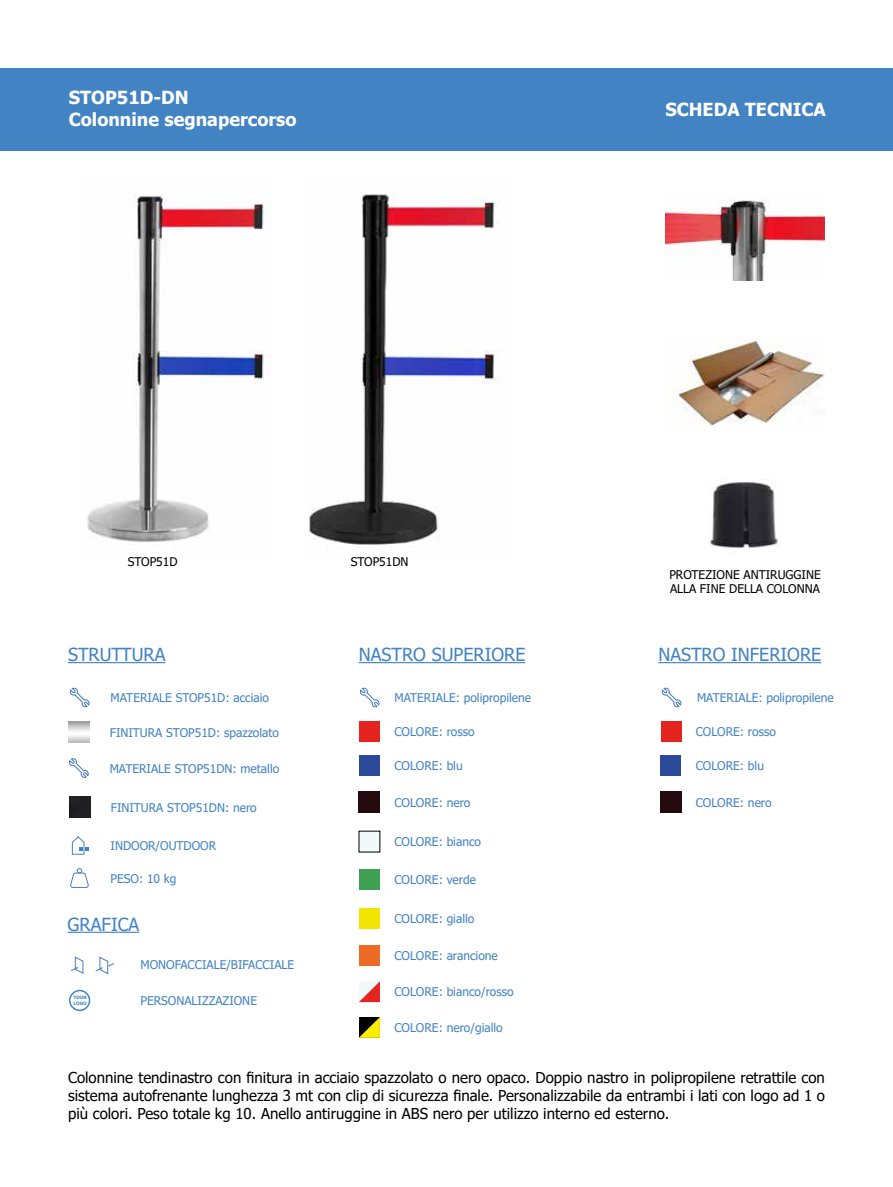
<style>
.page{position:relative;width:893px;height:1187px;background:#fff}
.page>*{position:absolute;margin:0;border:0;box-sizing:border-box;transform-origin:0 0}
.t1{font:700 18px/21.6px "Tahoma";color:#fff}
.t2{font:18px "Tahoma";color:#4283c4}
.t3{font:18px "Tahoma";color:#fff}
.t4{font:15px/18px "Tahoma";color:#000;text-align:justify}
.t5{font:12px "Tahoma";color:#4283c4}
.t6{font:12px/14.4px "Tahoma";color:#000}
.t7{font:700 4.5px/5.4px "Tahoma";color:#4283c4}
</style>
<div class="page">
<img style="left:87px;top:194px;width:183px;height:351px">
<img style="left:309px;top:194px;width:191px;height:354px">
<img style="left:673px;top:338px;width:152px;height:89px">
<img style="left:665px;top:199px;width:160px;height:81px">
<img style="left:710px;top:479px;width:68px;height:70px">
<div style="left:69px;top:989px;width:21px;height:21px;border:2px solid #4283c4;border-radius:50%"></div>
<hr style="left:359px;top:662px;width:166px;height:1px;background:#4283c4">
<hr style="left:68px;top:931px;width:71px;height:1px;background:#4283c4">
<svg style="left:72px;top:836px;width:17px;height:18px"></svg>
<svg style="left:70px;top:868px;width:19px;height:19px"></svg>
<hr style="left:68px;top:662px;width:97px;height:1px;background:#4283c4">
<svg style="left:70px;top:687px;width:20px;height:21px"></svg>
<svg style="left:360px;top:687px;width:20px;height:21px"></svg>
<svg style="left:661px;top:687px;width:20px;height:21px"></svg>
<img style="left:69px;top:796px;width:21px;height:21px">
<svg style="left:71px;top:956px;width:13px;height:18px"></svg>
<svg style="left:95px;top:956px;width:20px;height:18px"></svg>
<div style="left:359px;top:721px;width:21px;height:21px;background:#e5231f"></div>
<div style="left:359px;top:791px;width:21px;height:21px;background:#250b0d"></div>
<div style="left:359px;top:831px;width:21px;height:21px;background:#f1f9fb"></div>
<div style="left:359px;top:869px;width:21px;height:20px;background:#3fa151"></div>
<div style="left:359px;top:907px;width:21px;height:21px;background:#f2e600"></div>
<div style="left:359px;top:944px;width:21px;height:21px;background:#ed6c25"></div>
<svg style="left:359px;top:981px;width:21px;height:21px"></svg>
<svg style="left:359px;top:1017px;width:21px;height:20px"></svg>
<div style="left:359px;top:755px;width:21px;height:21px;background:#2c4a9a"></div>
<hr style="left:658px;top:662px;width:163px;height:1px;background:#4283c4">
<div style="left:661px;top:721px;width:20px;height:21px;background:#e5231f"></div>
<div style="left:661px;top:791px;width:21px;height:21px;background:#250b0d"></div>
<div style="left:660px;top:755px;width:21px;height:21px;background:#2c4a9a"></div>
<svg style="left:69px;top:758px;width:20px;height:20px"></svg>
<div style="left:0;top:68px;width:893px;height:82px;background:#4283c4"></div>
<h1 class="t1" style="left:65px;top:87px;width:78px">WHL800</h1>
<h1 class="t1" style="left:678px;top:91px;width:162px">SCHEDA TECNICA</h1>
<h1 class="t3" style="left:65px;top:107px;width:179px">Pannelli divisori singoli</h1>
<h1 class="t1" style="left:69px;top:88px;width:229px">STOP51D-DN<br>Colonnine segnapercorso</h1>
<h1 class="t1" style="left:665px;top:99px;width:162px">SCHEDA TECNICA</h1>
<p class="t6" style="left:128px;top:555px;width:51px">STOP51D</p>
<p class="t6" style="left:351px;top:555px;width:59px">STOP51DN</p>
<h1 class="t2" style="left:68px;top:642px;width:99px">STRUTTURA</h1>
<h1 class="t2" style="left:359px;top:642px;width:168px">NASTRO SUPERIORE</h1>
<p class="t6" style="left:669px;top:568px;width:153px">PROTEZIONE ANTIRUGGINE<br>ALLA FINE DELLA COLONNA</p>
<h1 class="t2" style="left:658px;top:642px;width:164px">NASTRO INFERIORE</h1>
<p class="t5" style="left:111px;top:689px;width:160px">MATERIALE STOP51D: acciaio</p>
<p class="t5" style="left:394px;top:689px;width:138px">MATERIALE: polipropilene</p>
<p class="t5" style="left:697px;top:689px;width:138px">MATERIALE: polipropilene</p>
<p class="t5" style="left:110px;top:724px;width:171px">FINITURA STOP51D: spazzolato</p>
<p class="t5" style="left:110px;top:760px;width:171px">MATERIALE STOP51DN: metallo</p>
<p class="t5" style="left:111px;top:799px;width:148px">FINITURA STOP51DN: nero</p>
<p class="t5" style="left:111px;top:837px;width:107px">INDOOR/OUTDOOR</p>
<p class="t5" style="left:111px;top:870px;width:67px">PESO: 10 kg</p>
<h1 class="t2" style="left:68px;top:912px;width:73px">GRAFICA</h1>
<p class="t7" style="left:74px;top:995px;width:15px">YOUR<br>LOGO</p>
<p class="t5" style="left:140px;top:956px;width:155px">MONOFACCIALE/BIFACCIALE</p>
<p class="t5" style="left:140px;top:992px;width:118px">PERSONALIZZAZIONE</p>
<p class="t5" style="left:394px;top:724px;width:82px">COLORE: rosso</p>
<p class="t5" style="left:394px;top:758px;width:70px">COLORE: blu</p>
<p class="t5" style="left:394px;top:794px;width:78px">COLORE: nero</p>
<p class="t5" style="left:394px;top:833px;width:88px">COLORE: bianco</p>
<p class="t5" style="left:394px;top:871px;width:83px">COLORE: verde</p>
<p class="t5" style="left:394px;top:910px;width:81px">COLORE: giallo</p>
<p class="t5" style="left:394px;top:947px;width:105px">COLORE: arancione</p>
<p class="t5" style="left:394px;top:983px;width:121px">COLORE: bianco/rosso</p>
<p class="t5" style="left:394px;top:1019px;width:110px">COLORE: nero/giallo</p>
<p class="t5" style="left:696px;top:724px;width:82px">COLORE: rosso</p>
<p class="t5" style="left:696px;top:758px;width:70px">COLORE: blu</p>
<p class="t5" style="left:696px;top:794px;width:78px">COLORE: nero</p>
<p class="t4" style="left:68px;top:1068px;width:758px">Colonnine tendinastro con finitura in acciaio spazzolato o nero opaco. Doppio nastro in polipropilene retrattile con sistema autofrenante lunghezza 3 mt con clip di sicurezza finale. Personalizzabile da entrambi i lati con logo ad 1 o più colori. Peso totale kg 10. Anello antiruggine in ABS nero per utilizzo interno ed esterno.</p>
</div>
